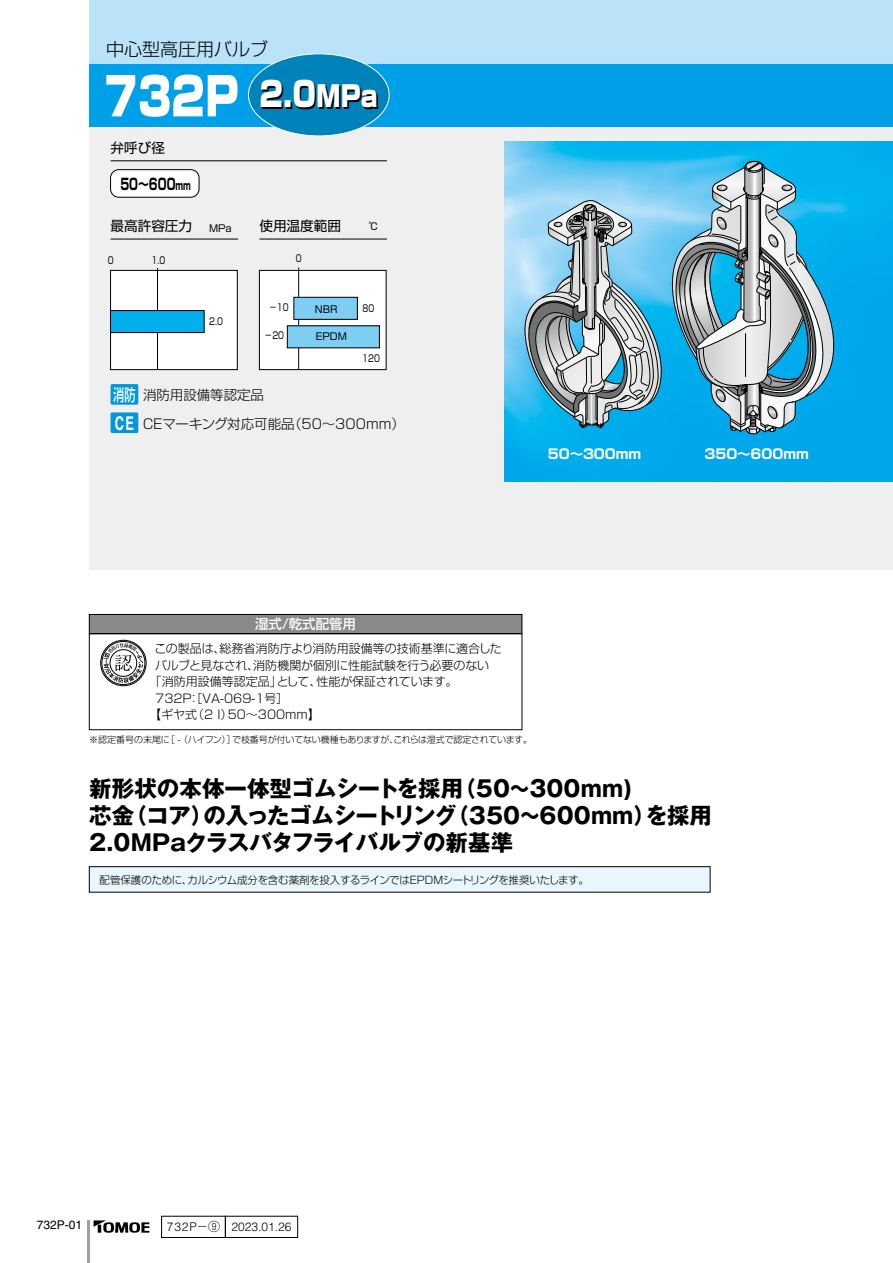
<style>
.page{position:relative;width:893px;height:1263px;background:#fff}
.page>*{position:absolute;margin:0;border:0;box-sizing:border-box;transform-origin:0 0}
.t1{font:900 34.35px "Shin Go Pro";color:#fff;scale:.85 1}
.t2{font:700 22.5px/26.8px "Gothic MB101 Pro";letter-spacing:.005em;color:#000}
.t3{font:300 18px "Shin Go Pro";color:#000}
.t4{font:500 16.5px "Shin Go Pro";color:#fff;scale:.68 1}
.t5{font:700 15.6px "Shin Go Pro";color:#000;scale:.7 1}
.t6{font:13.65px "Shin Go Pro";color:#000}
.t7{font:300 13.5px "Shin Go Pro";color:#000}
.t8{font:700 13.5px "Shin Go Pro";color:#fff}
.t9{font:500 13.5px "Shin Go Pro";color:#fff}
.t10{font:300 12px "Shin Go Pro";letter-spacing:.005em;color:#000}
.t11{font:300 12px "Helvetica";color:#000}
.t12{font:12px "Helvetica";color:#000}
.t13{font:300 10.5px "Shin Go Pro";letter-spacing:-.035em;color:#000}
.t14{font:9.75px "Shin Go Pro";color:#000;scale:.8 1}
.t15{font:9.75px "Shin Go Pro";color:#000}
.t16{font:300 9px "Shin Go Pro";letter-spacing:-.02em;color:#000}
.s1{font-size:11.7px}
.s2{font-size:28.95px}
.s3{font-family:"Helvetica";font-weight:700;font-size:19.05px;color:#fff}
.s4{font-family:"Shin Go Pro"}
</style>
<div class="page">
<svg style="left:94px;top:1220px;width:12px;height:7px"></svg>
<svg style="left:98px;top:1222px;width:51px;height:11px"></svg>
<hr style="left:87px;top:1220px;width:3px;height:43px;background:#9fa0a0">
<div style="left:89px;top:0;width:804px;height:570px;background:#efefef"></div>
<img style="left:505px;top:142px;width:388px;height:340px">
<div style="left:89px;top:64px;width:804px;height:63px;background:#00a0e9"></div>
<div style="left:89px;top:0;width:804px;height:64px;background:#bae3f9"></div>
<div style="left:89px;top:614px;width:433px;height:20px;background:#898989"></div>
<div style="left:89px;top:614px;width:433px;height:20px;border:1px solid #000"></div>
<div style="left:89px;top:634px;width:433px;height:96px;border:1px solid #000"></div>
<div style="left:89px;top:867px;width:621px;height:25px;background:#eaf6fd"></div>
<div style="left:89px;top:866px;width:621px;height:26px;border:1px solid #000"></div>
<svg style="left:524px;top:199px;width:139px;height:283px"></svg>
<svg style="left:669px;top:161px;width:184px;height:321px"></svg>
<div style="left:111px;top:270px;width:126px;height:100px;background:#fff"></div>
<div style="left:110px;top:270px;width:127px;height:100px;border:1px solid #000"></div>
<hr style="left:157px;top:268px;width:1px;height:102px;background:#000">
<div style="left:259px;top:270px;width:127px;height:100px;background:#fff"></div>
<div style="left:259px;top:270px;width:127px;height:100px;border:1px solid #000"></div>
<hr style="left:298px;top:267px;width:1px;height:102px;background:#000">
<div style="left:111px;top:311px;width:93px;height:22px;background:#00afec"></div>
<div style="left:110px;top:310px;width:94px;height:23px;border:1px solid #000"></div>
<div style="left:294px;top:297px;width:63px;height:22px;background:#7ecef4"></div>
<div style="left:294px;top:297px;width:63px;height:22px;border:1px solid #000"></div>
<div style="left:287px;top:326px;width:92px;height:22px;background:#7ecef4"></div>
<hr style="left:111px;top:161px;width:276px;height:1px;background:#000">
<hr style="left:111px;top:239px;width:127px;height:1px;background:#000">
<hr style="left:259px;top:239px;width:128px;height:1px;background:#000">
<svg style="left:106px;top:75px;width:132px;height:42px"></svg>
<div style="left:248px;top:54px;width:141px;height:82px;background:#0082ba;border-radius:50%"></div>
<svg style="left:111px;top:384px;width:27px;height:21px"></svg>
<svg style="left:111px;top:412px;width:27px;height:21px"></svg>
<div style="left:101px;top:640px;width:45px;height:46px;border:1px solid #000;border-radius:50%"></div>
<div style="left:102px;top:641px;width:43px;height:44px;border:1px solid #000;border-radius:50%"></div>
<svg style="left:103px;top:643px;width:40px;height:40px"></svg>
<div style="left:111px;top:170px;width:88px;height:27px;background:#fff;border-radius:8px"></div>
<div style="left:110px;top:169px;width:89px;height:28px;border:1px solid #000;border-radius:8px"></div>
<div style="left:161px;top:1216px;width:65px;height:22px;border:1px solid #000"></div>
<div style="left:225px;top:1216px;width:73px;height:22px;border:1px solid #000"></div>
<h3 class="t3" style="left:106px;top:34px;width:163px">中心型高圧用バルブ</h3>
<p class="t6" style="left:111px;top:136px;width:56px">弁呼び径</p>
<h3 class="t5" style="left:120px;top:171px;width:102px">50～600<span class="s1">mm</span></h3>
<h1 class="t1" style="left:259px;top:67px;width:141px">2.0<span class="s2">MPa</span></h1>
<p class="t6" style="left:111px;top:214px;width:123px">最高許容圧力 <sub>MPa</sub></p>
<p class="t6" style="left:259px;top:214px;width:83px">使用温度範囲</p>
<p class="t15" style="left:369px;top:219px;width:11px">℃</p>
<p class="t14" style="left:108px;top:252px;width:9px">0</p>
<p class="t14" style="left:152px;top:252px;width:19px">1.0</p>
<p class="t14" style="left:296px;top:251px;width:9px">0</p>
<p class="t14" style="left:209px;top:314px;width:19px">2.0</p>
<p class="t14" style="left:269px;top:299px;width:26px">－10</p>
<p class="t14" style="left:363px;top:300px;width:16px">80</p>
<p class="t15" style="left:315px;top:302px;width:24px">NBR</p>
<p class="t15" style="left:316px;top:329px;width:33px">EPDM</p>
<p class="t14" style="left:265px;top:328px;width:26px">－20</p>
<p class="t14" style="left:362px;top:350px;width:24px">120</p>
<h3 class="t4" style="left:113px;top:381px;width:34px">消防</h3>
<p class="t7" style="left:115px;top:413px;width:292px"><span class="s3">CE</span> ＣＥマーキング対応可能品（50～300mm）</p>
<p class="t7" style="left:143px;top:384px;width:122px">消防用設備等認定品</p>
<p class="t8" style="left:548px;top:444px;width:95px">50～300mm</p>
<p class="t8" style="left:704px;top:444px;width:106px">350～600mm</p>
<p class="t9" style="left:255px;top:613px;width:102px">湿式/乾式配管用</p>
<p class="t10" style="left:155px;top:639px;width:349px">この製品は、総務省消防庁より消防用設備等の技術基準に適合した</p>
<p class="t10" style="left:155px;top:655px;width:336px">バルブと見なされ、消防機関が個別に性能試験を行う必要のない</p>
<p class="t10" style="left:150px;top:672px;width:309px">「消防用設備等認定品」として、性能が保証されています。</p>
<p class="t10" style="left:155px;top:688px;width:145px">732P：［VA-069-1号］　</p>
<p class="t10" style="left:149px;top:705px;width:172px">【ギヤ式（2 I）50～300mm】</p>
<p class="t16" style="left:89px;top:732px;width:444px">※認定番号の末尾に［ - （ハイフン）］で枝番号が付いてない機種もありますが、これらは湿式で認定されています。</p>
<h2 class="t2" style="left:89px;top:772px;width:624px">新形状の本体一体型ゴムシートを採用（50～300mm)<br>芯金（コア）の入ったゴムシートリング（350～600mm）を採用<br>2.0MPaクラスバタフライバルブの新基準</h2>
<p class="t13" style="left:100px;top:871px;width:491px">配管保護のために、カルシウム成分を含む薬剤を投入するラインではＥＰＤＭシートリングを推奨いたします。</p>
<p class="t12" style="left:37px;top:1218px;width:47px">732P-01</p>
<p class="t11" style="left:167px;top:1219px;width:126px">732P<span class="s4">－⑨</span> 2023.01.26</p>
</div>
